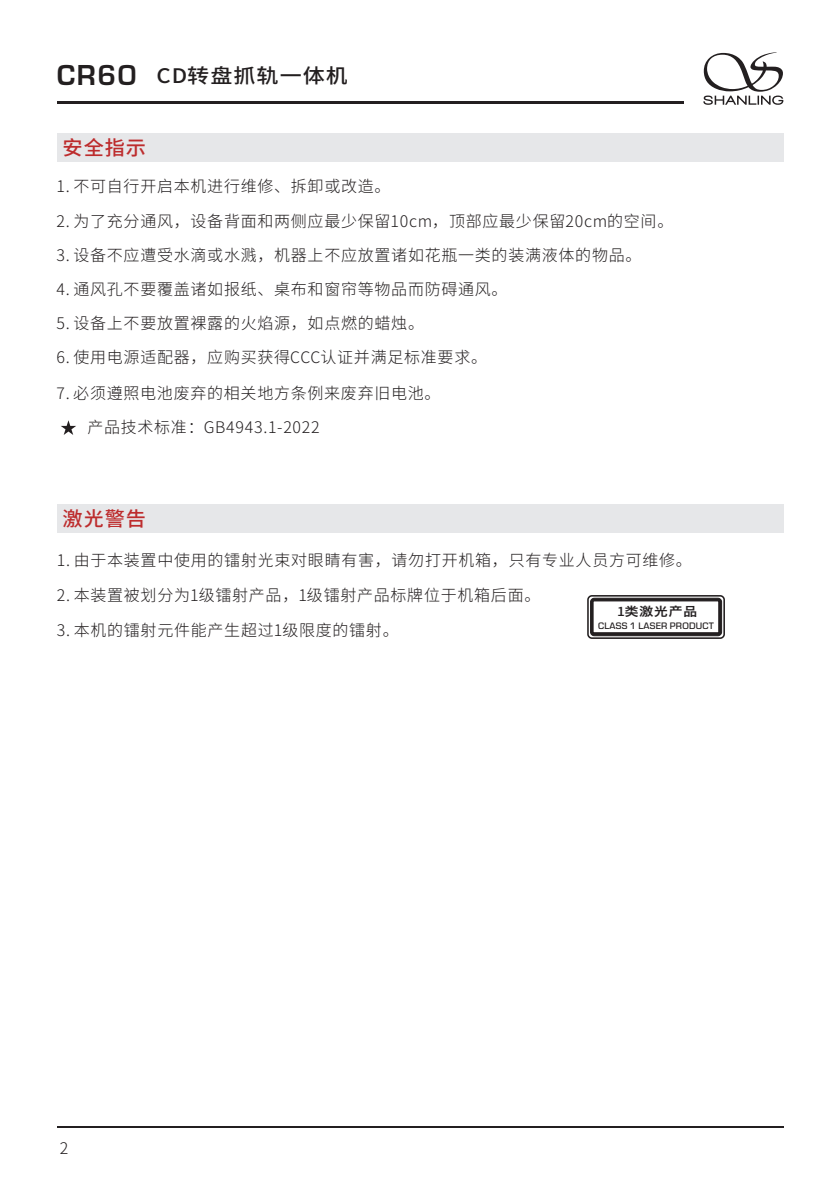
<style>
.page{position:relative;width:840px;height:1191px;background:#fff}
.page>*{position:absolute;margin:0;border:0;box-sizing:border-box;transform-origin:0 0}
.t1{font:500 20px "Source Han Sans CN";letter-spacing:.045em;color:#231f20;scale:1.1 1}
.t2{font:20px "Source Han Sans CN";letter-spacing:.045em;color:#bd2c2d}
.t3{font:300 16px/34.8px "Source Han Sans CN";letter-spacing:.045em;color:#231f20}
.t4{font:12.4px "Hiragino Sans GB W6";letter-spacing:.065em;color:#231f20;scale:1.1 1}
.t5{font:500 9.8px "Eurostile OT";letter-spacing:.025em;color:#231f20}
.s1{font-family:"Eurose";font-weight:400;font-size:30px}
.s2{font-size:15.8px}
.s3{font-family:"Source Han Sans CN"}
</style>
<div class="page">
<div style="left:57px;top:134px;width:726px;height:28px;background:#e6e7e9"></div>
<hr style="left:57px;top:1126px;width:726px;height:1px;background:#231f20">
<hr style="left:57px;top:101px;width:626px;height:3px;background:#231f20">
<svg style="left:703px;top:52px;width:80px;height:53px"></svg>
<svg style="left:61px;top:420px;width:15px;height:15px"></svg>
<div style="left:57px;top:504px;width:726px;height:28px;background:#e6e7e9"></div>
<div style="left:587px;top:595px;width:137px;height:44px;border:2px solid #231f20;border-radius:4px"></div>
<svg style="left:589px;top:598px;width:132px;height:38px"></svg>
<p class="t1" style="left:57px;top:66px;width:266px"><span class="s1">CR60</span> CD转盘抓轨一体机</p>
<p class="t2" style="left:63px;top:138px;width:85px">安全指示</p>
<p class="t3" style="left:57px;top:169px;width:335px">1. 不可自行开启本机进行维修、拆卸或改造。</p>
<p class="t3" style="left:57px;top:203px;width:618px">2. 为了充分通风，设备背面和两侧应最少保留10cm，顶部应最少保留20cm的空间。</p>
<p class="t3" style="left:57px;top:237px;width:586px">3. 设备不应遭受水滴或水溅，机器上不应放置诸如花瓶一类的装满液体的物品。</p>
<p class="t3" style="left:57px;top:271px;width:452px">4. 通风孔不要覆盖诸如报纸、桌布和窗帘等物品而防碍通风。</p>
<p class="t3" style="left:57px;top:305px;width:369px">5. 设备上不要放置裸露的火焰源，如点燃的蜡烛。</p>
<p class="t3" style="left:57px;top:340px;width:431px">6. 使用电源适配器，应购买获得<span class="s2">CCC</span>认证并满足标准要求。</p>
<p class="t3" style="left:87px;top:375px;width:354px;text-indent:-31px"><span class="s2">7</span>. 必须遵照电池废弃的相关地方条例来废弃旧电池。产品技术标准：GB4943.1-2022</p>
<p class="t2" style="left:63px;top:508px;width:85px">激光警告</p>
<p class="t3" style="left:57px;top:543px;width:636px">1. 由于本装置中使用的镭射光束对眼睛有害，请勿打开机箱，只有专业人员方可维修。</p>
<p class="t3" style="left:57px;top:578px;width:484px">2. 本装置被划分为1级镭射产品，1级镭射产品标牌位于机箱后面。</p>
<p class="t3" style="left:57px;top:612px;width:343px">3. 本机的镭射元件能产生超过1级限度的镭射。</p>
<p class="t5" style="left:598px;top:622px;width:117px">CLASS 1 LASER PRODUCT</p>
<p class="t4" style="left:616px;top:605px;width:74px"><span class="s3">1</span>类激光产品</p>
<p class="t3" style="left:60px;top:1130px;width:10px">2</p>
</div>
